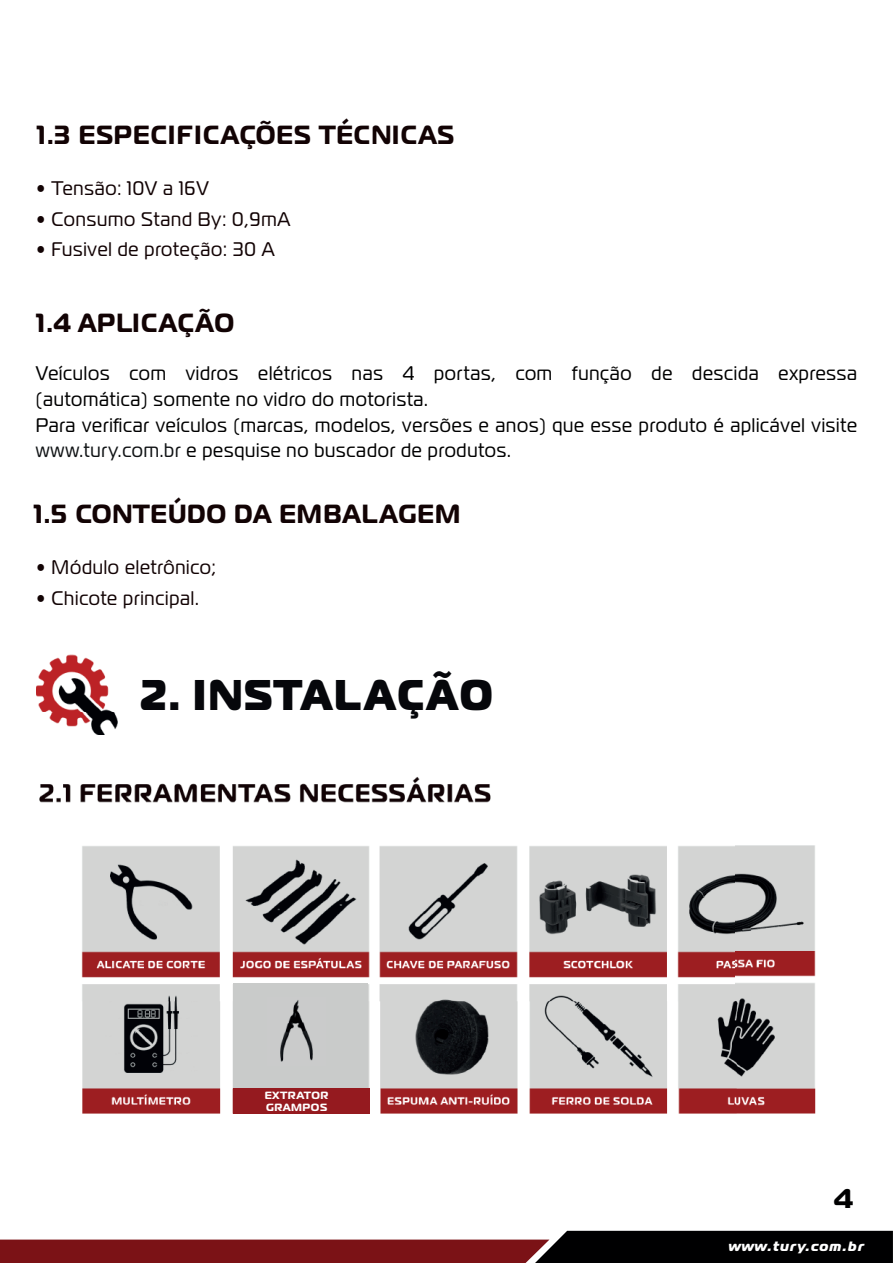
<style>
.page{position:relative;width:893px;height:1263px;background:#fff}
.page>*{position:absolute;margin:0;border:0;box-sizing:border-box;transform-origin:0 0}
.t1{font:800 42.9px "Magistral";letter-spacing:.04em;color:#06070b;scale:.93 1}
.t2{font:700 27px "Magistral";color:#000001}
.t3{font:700 26.25px "Magistral";letter-spacing:.035em;color:#120304;scale:.93 1}
.t4{font:19.65px/25.7px "Magistral";letter-spacing:.045em;color:#000001;scale:.93 1}
.t5{font:19.65px "Magistral";letter-spacing:.045em;color:#120304;scale:.93 1}
.t6{font:italic 800 13.5px "Magistral";letter-spacing:.085em;color:#fff}
.t7{font:700 10.5px/12px "Magistral";letter-spacing:.045em;color:#fff}
.s1{color:#101315}
</style>
<div class="page">
<svg style="left:0;top:1231px;width:893px;height:32px"></svg>
<img style="left:39px;top:718px;width:697px;height:283px">
<img style="left:736px;top:845px;width:80px;height:269px">
<img style="left:82px;top:1001px;width:151px;height:113px">
<img style="left:368px;top:1001px;width:369px;height:113px">
<img style="left:36px;top:655px;width:81px;height:80px">
<div style="left:233px;top:983px;width:135px;height:113px;background:#c9cbca"></div>
<div style="left:233px;top:1088px;width:137px;height:26px;background:#951a1f"></div>
<img style="left:280px;top:1000px;width:33px;height:62px">
<h3 class="t3" style="left:37px;top:117px;width:450px">1.3 ESPECIFICAÇÕES TÉCNICAS</h3>
<p class="t5" style="left:36px;top:177px;width:187px">• Tensão: 10V a 16V</p>
<p class="t5" style="left:36px;top:207px;width:275px">• Consumo Stand By: 0,9mA</p>
<p class="t5" style="left:36px;top:238px;width:258px">• Fusivel de proteção: 30 A</p>
<h3 class="t3" style="left:36px;top:305px;width:214px">1.4 APLICAÇÃO</h3>
<p class="t4" style="left:36px;top:361px;width:884px">Veículos com vidros elétricos nas 4 portas, com função de descida expressa (automática) somente no vidro do motorista.<br>Para verificar veículos (marcas, modelos, versões e anos) que esse produto é aplicável visite <span class="s1">www.tury.com.br</span> e pesquise no buscador de produtos.</p>
<h3 class="t3" style="left:34px;top:496px;width:460px">1.5 CONTEÚDO DA EMBALAGEM</h3>
<p class="t5" style="left:36px;top:555px;width:194px">• Módulo eletrônico;</p>
<p class="t5" style="left:36px;top:586px;width:176px">• Chicote principal.</p>
<h1 class="t1" style="left:140px;top:666px;width:381px">2. INSTALAÇÃO</h1>
<p class="t7" style="left:265px;top:1089px;width:65px">EXTRATOR<br>GRAMPOS</p>
<h2 class="t2" style="left:834px;top:1180px;width:21px">4</h2>
<p class="t6" style="left:728px;top:1237px;width:137px">www.tury.com.br</p>
</div>
